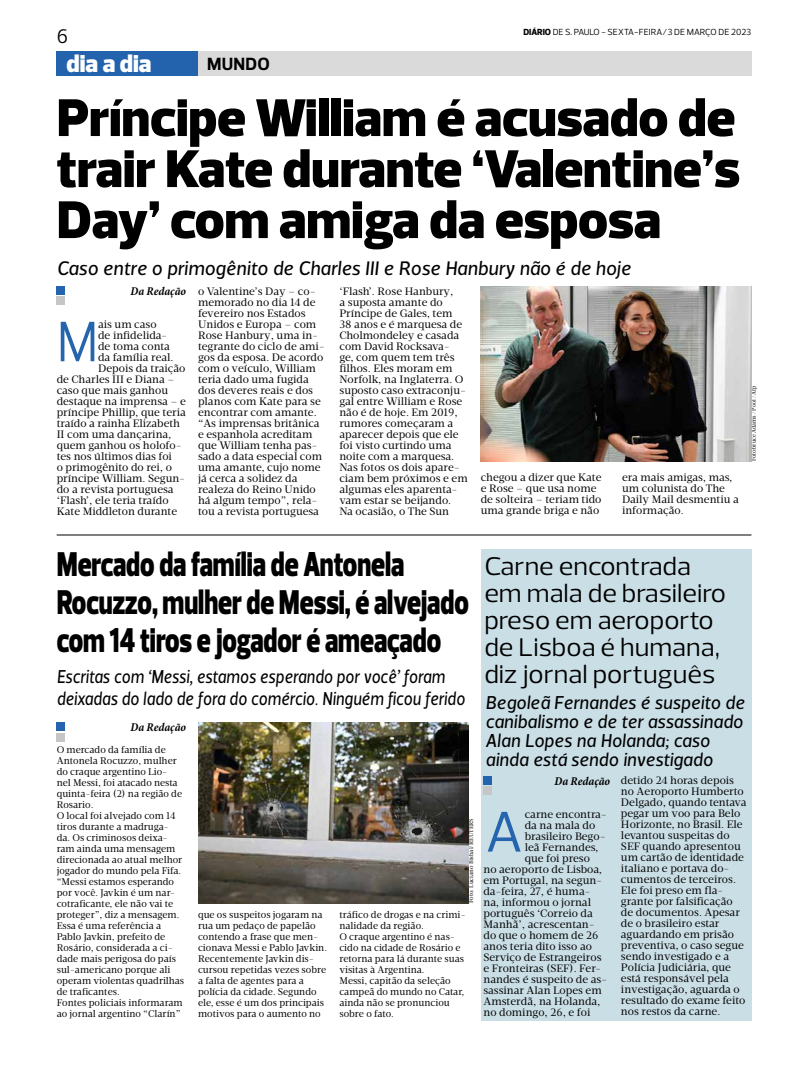
<style>
.page{position:relative;width:794px;height:1078px;background:#fff}
.page>*{position:absolute;margin:0;border:0;box-sizing:border-box;transform-origin:0 0}
.t1{font:58px "Prelo";color:#2565ae;scale:.88 1}
.t2{font:58px "Prelo";color:#2565ae}
.t3{font:900 54px/51px "Prelo";color:#000;text-align:justify}
.t4{font:900 35px/38px "Prelo";color:#000;scale:.75 1}
.t5{font:26px/27px "Prelo";color:#000;scale:1.06 1}
.t6{font:900 25px "Prelo";color:#fff}
.t7{font:italic 20px "Velino Sans";color:#000}
.t8{font:20px "Prelo";color:#000}
.t9{font:italic 19px/19px "Velino Sans";color:#000}
.t10{font:italic 19px/22px "Velino Sans";color:#000;scale:.87 1}
.t11{font:700 18px "Prelo";letter-spacing:.015em;color:#000}
.t12{font:italic 700 condensed 12px "Minion Pro";letter-spacing:-.005em;color:#000}
.t13{font:11px/11px "Velino Text";color:#000}
.t14{font:10px/11px "Velino Text";color:#000}
.t15{font:9px "Prelo";color:#000}
.t16{font:6px "Velino Text";color:#000}
.t17{font:6px "Velino Text";color:#000;scale:.9 1}
.s1{font-weight:800}
</style>
<div class="page">
<div style="left:148px;top:51px;width:603px;height:24px;background:#dadada"></div>
<div style="left:57px;top:51px;width:141px;height:24px;background:#2363ad"></div>
<hr style="left:57px;top:534px;width:694px;height:1px;background:#000">
<div style="left:57px;top:732px;width:8px;height:9px;background:#c6c6c6"></div>
<div style="left:57px;top:722px;width:8px;height:8px;background:#2464ae"></div>
<div style="left:57px;top:297px;width:8px;height:8px;background:#c6c6c6"></div>
<div style="left:57px;top:286px;width:8px;height:9px;background:#2464ae"></div>
<div style="left:481px;top:549px;width:270px;height:471px;background:#cadee6"></div>
<div style="left:483px;top:785px;width:8px;height:9px;background:#c6c6c6"></div>
<div style="left:483px;top:775px;width:8px;height:9px;background:#2464ae"></div>
<img style="left:481px;top:286px;width:270px;height:175px">
<img style="left:198px;top:722px;width:271px;height:181px">
<h3 class="t8" style="left:57px;top:24px;width:13px">6</h3>
<h3 class="t6" style="left:67px;top:48px;width:86px">dia a dia</h3>
<h3 class="t11" style="left:207px;top:53px;width:64px">MUNDO</h3>
<p class="t15" style="left:523px;top:27px;width:229px"><span class="s1">DIÁRIO</span> DE S. PAULO - SEXTA-FEIRA/3 DE MARÇO DE 2023</p>
<h2 class="t3" style="left:57px;top:93px;width:685px">Príncipe William é acusado de trair Kate durante ‘Valentine’s Day’ com amiga da esposa</h2>
<h3 class="t7" style="left:57px;top:256px;width:576px">Caso entre o primogênito de Charles III e Rose Hanbury não é de hoje</h3>
<p class="t12" style="left:130px;top:283px;width:57px">Da Redação</p>
<p class="t13" style="left:98px;top:318px;width:60px">ais um caso</p>
<p class="t13" style="left:98px;top:329px;width:71px">de infidelida-</p>
<p class="t13" style="left:98px;top:340px;width:73px">de toma conta</p>
<p class="t13" style="left:98px;top:351px;width:77px">da família real.</p>
<p class="t13" style="left:98px;top:362px;width:89px">Depois da traição</p>
<p class="t13" style="left:57px;top:373px;width:119px">de Charles III e Diana –</p>
<p class="t13" style="left:57px;top:384px;width:113px">caso que mais ganhou</p>
<p class="t13" style="left:57px;top:395px;width:131px">destaque na imprensa – e</p>
<p class="t13" style="left:57px;top:406px;width:131px">príncipe Phillip, que teria</p>
<p class="t13" style="left:57px;top:417px;width:125px">traído a rainha Elizabeth</p>
<p class="t13" style="left:57px;top:428px;width:116px">II com uma dançarina,</p>
<p class="t13" style="left:57px;top:439px;width:127px">quem ganhou os holofo-</p>
<p class="t13" style="left:57px;top:450px;width:117px">tes nos últimos dias foi</p>
<p class="t13" style="left:57px;top:461px;width:117px">o primogênito do rei, o</p>
<p class="t13" style="left:57px;top:472px;width:130px">príncipe William. Segun-</p>
<p class="t13" style="left:57px;top:483px;width:118px">do a revista portuguesa</p>
<p class="t13" style="left:57px;top:494px;width:113px">‘Flash’, ele teria traído</p>
<p class="t13" style="left:57px;top:505px;width:122px">Kate Middleton durante</p>
<h1 class="t1" style="left:57px;top:306px;width:48px">M</h1>
<p class="t13" style="left:198px;top:285px;width:128px">o Valentine’s Day – co&shy;memorado no dia 14 de fevereiro nos Estados<br>Unidos e Europa – com<br>Rose Hanbury, uma in&shy;tegrante do ciclo de ami&shy;gos da esposa. De acordo com o veículo, William teria dado uma fugida dos deveres reais e dos planos com Kate para se encontrar com amante. “As imprensas britânica e espanhola acreditam que William tenha pas&shy;sado a data especial com uma amante, cujo nome já cerca a solidez da realeza do Reino Unido há algum tempo”, rela&shy;tou a revista portuguesa</p>
<p class="t13" style="left:339px;top:285px;width:130px">‘Flash’. Rose Hanbury,<br>a suposta amante do<br>Príncipe de Gales, tem<br>38 anos e é marquesa de<br>Cholmondeley e casada com David Rocksava-<br>ge, com quem tem três filhos. Eles moram em<br>Norfolk, na Inglaterra. O suposto caso extraconju&shy;gal entre William e Rose não é de hoje. Em 2019, rumores começaram a aparecer depois que ele foi visto curtindo uma noite com a marquesa.<br>Nas fotos os dois apare&shy;ciam bem próximos e em algumas eles aparenta&shy;vam estar se beijando.<br>Na ocasião, o The Sun</p>
<p class="t13" style="left:481px;top:472px;width:122px">chegou a dizer que Kate e Rose – que usa nome de solteira – teriam tido uma grande briga e não</p>
<p class="t13" style="left:622px;top:472px;width:118px">era mais amigas, mas, um colunista do The<br>Daily Mail desmentiu a informação.</p>
<p class="t17" style="left:750px;top:461px;width:85px;rotate:-90deg">Foto:bruce Adams / Pool / Afp</p>
<h3 class="t4" style="left:57px;top:545px;width:551px">Mercado da família de Antonela<br>Rocuzzo, mulher de Messi, é alvejado com 14 tiros e jogador é ameaçado</h3>
<h3 class="t10" style="left:57px;top:665px;width:471px">Escritas com ‘Messi, estamos esperando por você’ foram deixadas do lado de fora do comércio. Ninguém ficou ferido</h3>
<p class="t12" style="left:130px;top:719px;width:57px">Da Redação</p>
<p class="t14" style="left:57px;top:744px;width:129px">O mercado da família de<br>Antonela Rocuzzo, mulher do craque argentino Lio-<br>nel Messi, foi atacado nesta quinta-feira (2) na região de<br>Rosario.<br>O local foi alvejado com 14 tiros durante a madruga&shy;da. Os criminosos deixa&shy;ram ainda uma mensagem direcionada ao atual melhor jogador do mundo pela Fifa. “Messi estamos esperando por você. Javkin é um nar&shy;cotraficante, ele não vai te proteger”, diz a mensagem.<br>Essa é uma referência a<br>Pablo Javkin, prefeito de<br>Rosário, considerada a ci&shy;dade mais perigosa do país sul-americano porque ali operam violentas quadrilhas de traficantes.<br>Fontes policiais informaram ao jornal argentino “Clarín”</p>
<p class="t16" style="left:467px;top:902px;width:86px;rotate:-90deg">Foto: Luciano Bisbal/REUTERS</p>
<p class="t14" style="left:198px;top:909px;width:130px">que os suspeitos jogaram na rua um pedaço de papelão contendo a frase que men&shy;cionava Messi e Pablo Javkin.<br>Recentemente Javkin dis&shy;cursou repetidas vezes sobre a falta de agentes para a polícia da cidade. Segundo ele, esse é um dos principais motivos para o aumento no</p>
<p class="t14" style="left:339px;top:909px;width:128px">tráfico de drogas e na crimi&shy;nalidade da região.<br>O craque argentino é nas&shy;cido na cidade de Rosário e retorna para lá durante suas visitas à Argentina.<br>Messi, capitão da seleção campeã do mundo no Catar, ainda não se pronunciou sobre o fato.</p>
<h3 class="t5" style="left:484px;top:553px;width:229px">Carne encontrada em mala de brasileiro preso em aeroporto de Lisboa é humana, diz jornal português</h3>
<h3 class="t9" style="left:485px;top:693px;width:261px">Begoleã Fernandes é suspeito de canibalismo e de ter assassinado<br>Alan Lopes na Holanda; caso ainda está sendo investigado</h3>
<p class="t12" style="left:554px;top:772px;width:57px">Da Redação</p>
<p class="t13" style="left:525px;top:808px;width:84px">carne encontra-</p>
<p class="t13" style="left:525px;top:819px;width:72px">da na mala do</p>
<p class="t13" style="left:525px;top:830px;width:83px">brasileiro Bego-</p>
<p class="t13" style="left:525px;top:841px;width:75px">leã Fernandes,</p>
<p class="t13" style="left:525px;top:852px;width:67px">que foi preso</p>
<p class="t13" style="left:483px;top:863px;width:120px">no aeroporto de Lisboa,</p>
<p class="t13" style="left:483px;top:874px;width:120px">em Portugal, na segun-</p>
<p class="t13" style="left:483px;top:885px;width:108px">da-feira, 27, é huma-</p>
<p class="t13" style="left:483px;top:896px;width:109px">na, informou o jornal</p>
<p class="t13" style="left:483px;top:907px;width:111px">português ‘Correio da</p>
<p class="t13" style="left:483px;top:918px;width:113px">Manhã’, acrescentan-</p>
<p class="t13" style="left:483px;top:929px;width:116px">do que o homem de 26</p>
<p class="t13" style="left:483px;top:940px;width:110px">anos teria dito isso ao</p>
<p class="t13" style="left:483px;top:951px;width:120px">Serviço de Estrangeiros</p>
<p class="t13" style="left:483px;top:962px;width:119px">e Fronteiras (SEF). Fer-</p>
<p class="t13" style="left:483px;top:973px;width:125px">nandes é suspeito de as-</p>
<p class="t13" style="left:483px;top:984px;width:120px">sassinar Alan Lopes em</p>
<p class="t13" style="left:483px;top:995px;width:118px">Amsterdã, na Holanda,</p>
<p class="t13" style="left:483px;top:1006px;width:108px">no domingo, 26, e foi</p>
<h1 class="t2" style="left:485px;top:796px;width:39px">A</h1>
<p class="t13" style="left:621px;top:774px;width:127px">detido 24 horas depois no Aeroporto Humberto<br>Delgado, quando tentava pegar um voo para Belo<br>Horizonte, no Brasil. Ele levantou suspeitas do<br>SEF quando apresentou um cartão de identidade italiano e portava do&shy;cumentos de terceiros.<br>Ele foi preso em fla&shy;grante por falsificação de documentos. Apesar de o brasileiro estar aguardando em prisão preventiva, o caso segue sendo investigado e a<br>Polícia Judiciária, que está responsável pela investigação, aguarda o resultado do exame feito nos restos da carne.</p>
</div>
